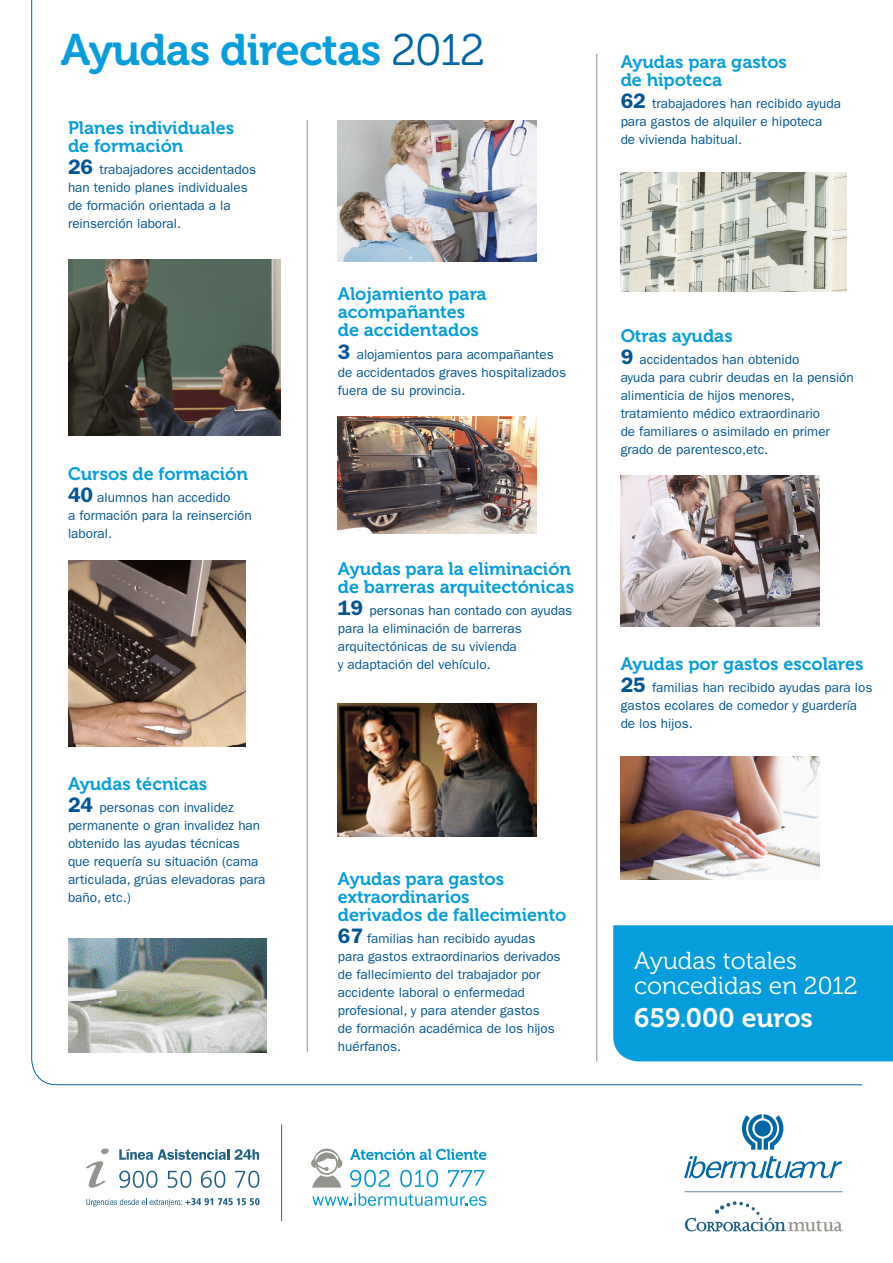
<style>
.page{position:relative;width:893px;height:1263px;background:#fff}
.page>*{position:absolute;margin:0;border:0;box-sizing:border-box;transform-origin:0 0}
.t1{font:43.95px "Museo 700";letter-spacing:-.02em;color:#069ddc}
.t2{font:26.55px "Museo 700";color:#fff}
.t3{font:24.6px/25.2px "Museo 300";color:#fff}
.t4{font:18px/18px "Museo 700";color:#069ddc}
.t5{font:13.5px/18px "ITC Franklin Gothic Std";color:#005595}
.s1{font-family:"Museo 300";color:#0065a4}
.s2{font-weight:600;font-size:21px}
</style>
<div class="page">
<img style="left:31px;top:0;width:832px;height:1085px">
<svg style="left:86px;top:1148px;width:23px;height:40px"></svg>
<svg style="left:119px;top:1171px;width:38px;height:17px"></svg>
<svg style="left:168px;top:1171px;width:23px;height:17px"></svg>
<svg style="left:201px;top:1171px;width:24px;height:17px"></svg>
<svg style="left:235px;top:1171px;width:24px;height:17px"></svg>
<svg style="left:119px;top:1149px;width:110px;height:11px"></svg>
<svg style="left:235px;top:1149px;width:24px;height:11px"></svg>
<svg style="left:86px;top:1198px;width:174px;height:8px"></svg>
<hr style="left:281px;top:1124px;width:1px;height:97px;background:#1d68aa">
<svg style="left:311px;top:1148px;width:31px;height:39px"></svg>
<svg style="left:350px;top:1149px;width:136px;height:11px"></svg>
<svg style="left:350px;top:1170px;width:40px;height:17px"></svg>
<svg style="left:400px;top:1170px;width:38px;height:17px"></svg>
<svg style="left:448px;top:1170px;width:36px;height:17px"></svg>
<svg style="left:312px;top:1193px;width:174px;height:13px"></svg>
<svg style="left:685px;top:1191px;width:157px;height:1px"></svg>
<svg style="left:684px;top:1156px;width:158px;height:22px"></svg>
<svg style="left:742px;top:1114px;width:41px;height:36px"></svg>
<svg style="left:685px;top:1201px;width:158px;height:30px"></svg>
<hr style="left:307px;top:120px;width:1px;height:932px;background:#959383">
<hr style="left:596px;top:54px;width:1px;height:1007px;background:#959383">
<div style="left:613px;top:925px;width:280px;height:136px;background:#069ddc"></div>
<p class="t1" style="left:61px;top:26px;width:426px">Ayudas directas <span class="s1">2012</span></p>
<p class="t4" style="left:68px;top:119px;width:168px">Planes individuales de formación</p>
<p class="t5" style="left:68px;top:160px;width:190px"><span class="s2">26</span> trabajadores accidentados han tenido planes individuales de formación orientada a la reinserción laboral.</p>
<p class="t4" style="left:68px;top:465px;width:181px">Cursos de formación</p>
<p class="t5" style="left:68px;top:489px;width:185px"><span class="s2">40</span> alumnos han accedido<br>a formación para la reinserción laboral.</p>
<p class="t4" style="left:68px;top:775px;width:141px">Ayudas técnicas</p>
<p class="t5" style="left:68px;top:799px;width:199px"><span class="s2">24</span> personas con invalidez permanente o gran invalidez han obtenido las ayudas técnicas<br>que requería su situación (cama articulada, grúas elevadoras para baño, etc.)</p>
<p class="t4" style="left:338px;top:285px;width:150px">Alojamiento para acompañantes de accidentados</p>
<p class="t5" style="left:338px;top:345px;width:230px"><span class="s2">3</span> alojamientos para acompañantes de accidentados graves hospitalizados fuera de su provincia.</p>
<p class="t4" style="left:338px;top:559px;width:238px">Ayudas para la eliminación de barreras arquitectónicas</p>
<p class="t5" style="left:338px;top:601px;width:236px"><span class="s2">19</span> personas han contado con ayudas para la eliminación de barreras arquitectónicas de su vivienda<br>y adaptación del vehículo.</p>
<p class="t4" style="left:338px;top:870px;width:230px">Ayudas para gastos extraordinarios<br>derivados de fallecimiento</p>
<p class="t5" style="left:338px;top:929px;width:224px"><span class="s2">67</span> familias han recibido ayudas para gastos extraordinarios derivados de fallecimiento del trabajador por accidente laboral o enfermedad profesional, y para atender gastos<br>de formación académica de los hijos huérfanos.</p>
<p class="t4" style="left:621px;top:53px;width:168px">Ayudas para gastos de hipoteca</p>
<p class="t5" style="left:621px;top:94px;width:222px"><span class="s2">62</span> trabajadores han recibido ayuda para gastos de alquiler e hipoteca<br>de vivienda habitual.</p>
<p class="t4" style="left:621px;top:327px;width:114px">Otras ayudas</p>
<p class="t5" style="left:621px;top:351px;width:235px"><span class="s2">9</span> accidentados han obtenido<br>ayuda para cubrir deudas en la pensión alimenticia de hijos menores, tratamiento médico extraordinario<br>de familiares o asimilado en primer grado de parentesco,etc.</p>
<p class="t4" style="left:621px;top:655px;width:244px">Ayudas por gastos escolares</p>
<p class="t5" style="left:621px;top:679px;width:253px"><span class="s2">25</span> familias han recibido ayudas para los gastos ecolares de comedor y guardería de los hijos.</p>
<p class="t3" style="left:634px;top:948px;width:225px">Ayudas totales concedidas en 2012</p>
<p class="t2" style="left:634px;top:1003px;width:180px">659.000 euros</p>
</div>
